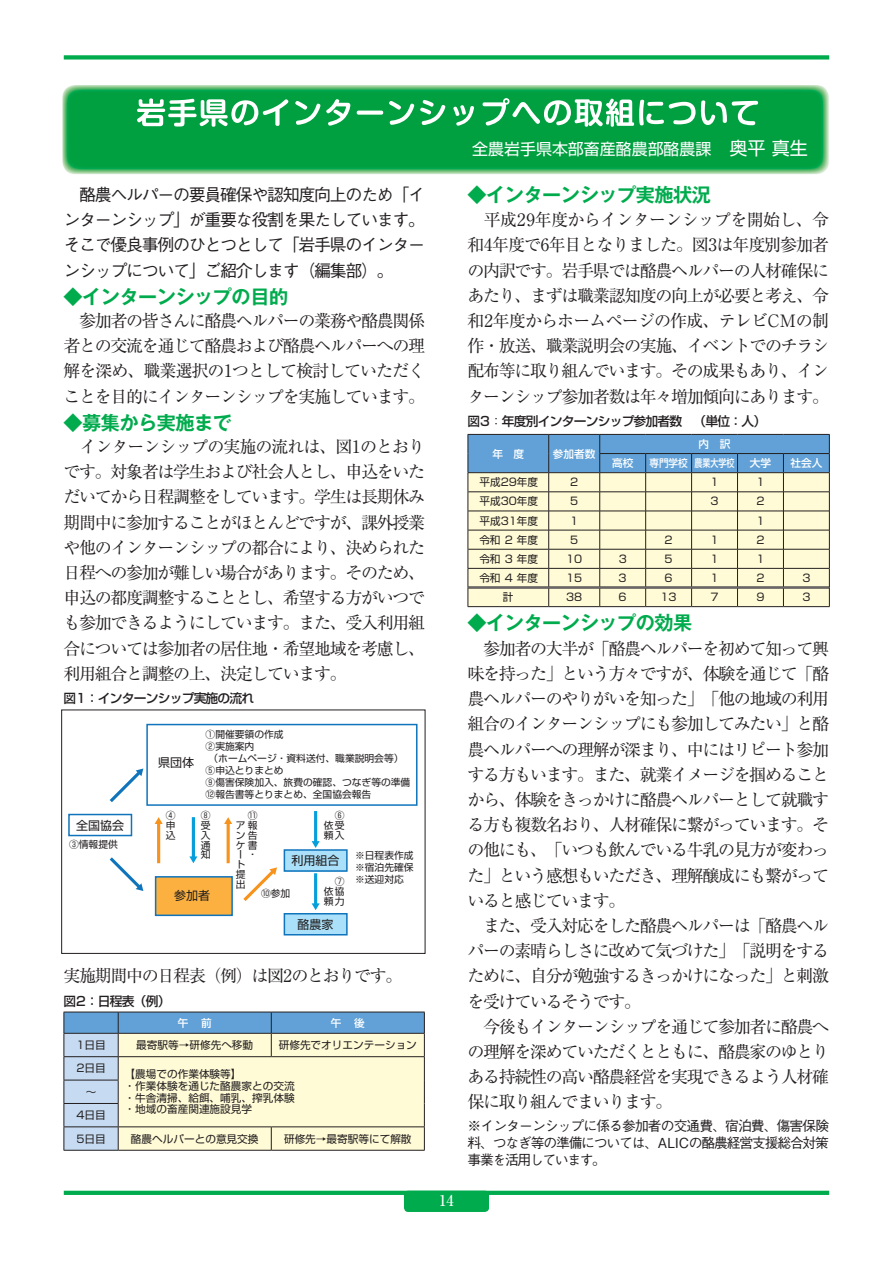
<style>
.page{position:relative;width:893px;height:1263px;background:#fff}
.page>*{position:absolute;margin:0;border:0;box-sizing:border-box;transform-origin:0 0}
.t1{font:700 19.2px "Gothic MB101 Pro De";letter-spacing:-.025em;color:#00ab4d}
.t2{font:16.95px/25.2px "Ryumin Pro";letter-spacing:-.08em;color:#231f20;text-align:justify}
.t3{font:500 16.95px/25.2px "Gothic BBB Pro";letter-spacing:-.08em;color:#231f20;text-align:justify}
.t4{font:15.9px "Shin Go Pro";color:#fff}
.t5{font:500 14.85px "Ryumin Pro";color:#fff}
.t6{font:500 13.8px/17px "Gothic BBB Pro";letter-spacing:-.085em;color:#231f20;text-align:justify}
.t7{font:500 12.75px "Shin Go Pro";letter-spacing:-.06em;color:#231f20}
.t8{font:12px "Shin Go Pro Regular 90 pv RKSJ H";color:#231f20}
.t9{font:10.65px/11.7px "Shin Go Pro";color:#231f20}
.t10{font:500 10.65px "Shin Go Pro";color:#fff}
.t11{font:500 10.65px "Shin Go Pro";color:#fff;scale:.9 1}
.t12{font:9.75px/12px "Shin Go Pro Regular 90 pv RKSJ H";color:#231f20}
.t13{font:9.75px/9.8px "Shin Go Pro Regular 90 pv RKSJ V";color:#231f20;text-align:justify}
.s1{font-size:18px}
.s2{font-family:"Ryumin Pro";font-weight:400}
</style>
<div class="page">
<hr style="left:64px;top:1191px;width:765px;height:4px;background:#00ab4d">
<div style="left:404px;top:1191px;width:85px;height:21px;background:#00ab4d;border-radius:4px"></div>
<div style="left:64px;top:55px;width:765px;height:5px;background:#00ab4d"></div>
<hr style="left:118px;top:1150px;width:153px;height:1px;background:#231f20">
<hr style="left:271px;top:1150px;width:154px;height:1px;background:#231f20">
<svg style="left:64px;top:1012px;width:361px;height:138px;background:#d9e2d3"></svg>
<hr style="left:64px;top:1056px;width:54px;height:1px;background:#231f20">
<hr style="left:64px;top:1080px;width:55px;height:1px;background:#231f20">
<hr style="left:64px;top:1103px;width:55px;height:1px;background:#231f20">
<hr style="left:64px;top:1126px;width:54px;height:1px;background:#231f20">
<hr style="left:64px;top:1150px;width:54px;height:1px;background:#231f20">
<hr style="left:468px;top:606px;width:81px;height:1px;background:#231f20">
<hr style="left:549px;top:606px;width:51px;height:1px;background:#231f20">
<hr style="left:600px;top:606px;width:46px;height:1px;background:#231f20">
<hr style="left:646px;top:606px;width:46px;height:1px;background:#231f20">
<hr style="left:692px;top:606px;width:45px;height:1px;background:#231f20">
<hr style="left:737px;top:606px;width:46px;height:1px;background:#231f20">
<hr style="left:783px;top:606px;width:47px;height:1px;background:#231f20">
<svg style="left:468px;top:434px;width:362px;height:172px;background:#ced9ca"></svg>
<hr style="left:468px;top:587px;width:81px;height:1px;background:#231f20">
<hr style="left:468px;top:588px;width:81px;height:1px;background:#231f20">
<hr style="left:549px;top:587px;width:51px;height:1px;background:#231f20">
<hr style="left:549px;top:588px;width:51px;height:1px;background:#231f20">
<hr style="left:600px;top:587px;width:46px;height:1px;background:#231f20">
<hr style="left:600px;top:588px;width:46px;height:1px;background:#231f20">
<hr style="left:646px;top:587px;width:46px;height:1px;background:#231f20">
<hr style="left:646px;top:588px;width:46px;height:1px;background:#231f20">
<hr style="left:692px;top:587px;width:45px;height:1px;background:#231f20">
<hr style="left:692px;top:588px;width:45px;height:1px;background:#231f20">
<hr style="left:737px;top:587px;width:46px;height:1px;background:#231f20">
<hr style="left:737px;top:588px;width:46px;height:1px;background:#231f20">
<hr style="left:783px;top:587px;width:46px;height:1px;background:#231f20">
<hr style="left:783px;top:588px;width:46px;height:1px;background:#231f20">
<img style="left:62px;top:85px;width:767px;height:89px">
<img style="left:137px;top:98px;width:621px;height:29px">
<div style="left:68px;top:814px;width:64px;height:22px;border:2px solid #1074bc"></div>
<svg style="left:146px;top:723px;width:272px;height:213px"></svg>
<svg style="left:110px;top:768px;width:33px;height:34px"></svg>
<svg style="left:110px;top:857px;width:33px;height:34px"></svg>
<svg style="left:155px;top:817px;width:8px;height:46px"></svg>
<svg style="left:224px;top:817px;width:8px;height:46px"></svg>
<svg style="left:189px;top:817px;width:8px;height:46px"></svg>
<svg style="left:312px;top:811px;width:8px;height:37px"></svg>
<svg style="left:312px;top:873px;width:8px;height:37px"></svg>
<svg style="left:243px;top:867px;width:34px;height:34px"></svg>
<div style="left:61px;top:710px;width:364px;height:244px;border:1px solid #231f20"></div>
<p class="t3" style="left:64px;top:180px;width:363px">　酪農ヘルパーの要員確保や認知度向上のため「インターンシップ」が重要な役割を果たしています。そこで優良事例のひとつとして「岩手県のインターンシップについて」ご紹介します（編集部）。</p>
<p class="t1" style="left:64px;top:280px;width:226px">◆インターンシップの目的</p>
<p class="t2" style="left:64px;top:307px;width:363px">　参加者の皆さんに酪農ヘルパーの業務や酪農関係者との交流を通じて酪農および酪農ヘルパーへの理解を深め、職業選択の1つとして検討していただくことを目的にインターンシップを実施しています。</p>
<p class="t1" style="left:64px;top:406px;width:170px">◆募集から実施まで</p>
<p class="t2" style="left:64px;top:433px;width:363px">　インターンシップの実施の流れは、図1のとおりです。対象者は学生および社会人とし、申込をいただいてから日程調整をしています。学生は長期休み期間中に参加することがほとんどですが、課外授業や他のインターンシップの都合により、決められた日程への参加が難しい場合があります。そのため、申込の都度調整することとし、希望する方がいつでも参加できるようにしています。また、受入利用組合については参加者の居住地・希望地域を考慮し、利用組合と調整の上、決定しています。</p>
<p class="t7" style="left:64px;top:688px;width:192px">図1：インターンシップ実施の流れ</p>
<p class="t8" style="left:76px;top:815px;width:49px">全国協会</p>
<p class="t12" style="left:69px;top:837px;width:50px">③情報提供</p>
<p class="t8" style="left:158px;top:753px;width:38px">県団体</p>
<p class="t12" style="left:206px;top:727px;width:206px">①開催要領の作成<br>②実施案内<br>　（ホームページ・資料送付、職業説明会等）<br>⑤申込とりまとめ<br>⑨傷害保険加入、旅費の確認、つなぎ等の準備⑫報告書等とりまとめ、全国協会報告</p>
<p class="t13" style="left:166px;top:810px;width:11px">④申込</p>
<p class="t13" style="left:201px;top:810px;width:11px">⑧受入通知</p>
<p class="t13" style="left:248px;top:810px;width:11px">⑪</p>
<p class="t13" style="left:324px;top:810px;width:22px;text-indent:11px">⑥依受頼入</p>
<p class="t13" style="left:236px;top:819px;width:23px">ア報</p>
<p class="t13" style="left:236px;top:829px;width:23px">ン告</p>
<p class="t13" style="left:236px;top:839px;width:23px">ケ書</p>
<p class="t13" style="left:248px;top:849px;width:7px">・</p>
<p class="t13" style="left:236px;top:849px;width:11px;text-align:left">ート提出</p>
<p class="t8" style="left:292px;top:850px;width:49px">利用組合</p>
<p class="t12" style="left:261px;top:886px;width:31px">⑩参加</p>
<p class="t13" style="left:324px;top:876px;width:22px;text-indent:11px">⑦依協頼力</p>
<p class="t8" style="left:174px;top:886px;width:38px">参加者</p>
<p class="t8" style="left:298px;top:914px;width:37px">酪農家</p>
<p class="t12" style="left:355px;top:848px;width:60px;text-align:justify">※日程表作成※宿泊先確保※送迎対応</p>
<p class="t2" style="left:64px;top:962px;width:340px">実施期間中の日程表（例）は図2のとおりです。</p>
<p class="t7" style="left:64px;top:991px;width:108px">図2：日程表（例）</p>
<p class="t10" style="left:178px;top:1014px;width:36px">午　前</p>
<p class="t10" style="left:331px;top:1014px;width:36px">午　後</p>
<p class="t9" style="left:76px;top:1038px;width:31px">1日目</p>
<p class="t9" style="left:136px;top:1038px;width:118px">最寄駅等→研修先へ移動</p>
<p class="t9" style="left:279px;top:1038px;width:140px">研修先でオリエンテーション</p>
<p class="t9" style="left:76px;top:1061px;width:31px">2日目</p>
<p class="t9" style="left:125px;top:1067px;width:172px">【農場での作業体験等】<br>・作業体験を通じた酪農家との交流・牛舎清掃、給餌、哺乳、搾乳体験・地域の畜産関連施設見学</p>
<p class="t9" style="left:76px;top:1079px;width:31px;line-height:23.4px;text-align:center">〜<br>4日目<br>5日目</p>
<p class="t9" style="left:131px;top:1131px;width:129px">酪農ヘルパーとの意見交換</p>
<p class="t9" style="left:284px;top:1131px;width:129px">研修先→最寄駅等にて解散</p>
<p class="t5" style="left:439px;top:1189px;width:16px">14</p>
<p class="t4" style="left:472px;top:135px;width:337px">全農岩手県本部畜産酪農部酪農課<span class="s1">　奥平 真生</span></p>
<p class="t1" style="left:468px;top:178px;width:245px">◆インターンシップ実施状況</p>
<p class="t2" style="left:468px;top:206px;width:363px">　平成29年度からインターンシップを開始し、令和4年度で6年目となりました。図3は年度別参加者の内訳です。岩手県では酪農ヘルパーの人材確保にあたり、まずは職業認知度の向上が必要と考え、令和2年度からホームページの作成、テレビCMの制作・放送、職業説明会の実施、イベントでのチラシ配布等に取り組んでいます。その成果もあり、インターンシップ参加者数は年々増加傾向にあります。</p>
<p class="t7" style="left:468px;top:411px;width:300px">図3<span class="s2">：</span>年度別インターンシップ参加者数　（単位：人）</p>
<p class="t10" style="left:492px;top:445px;width:33px">年　度</p>
<p class="t10" style="left:553px;top:445px;width:44px">参加者数</p>
<p class="t10" style="left:699px;top:435px;width:33px">内　訳</p>
<p class="t10" style="left:612px;top:454px;width:23px">高校</p>
<p class="t11" style="left:649px;top:454px;width:96px">専門学校 農業大学校</p>
<p class="t10" style="left:750px;top:454px;width:23px">大学</p>
<p class="t10" style="left:790px;top:454px;width:33px">社会人</p>
<p class="t9" style="left:479px;top:475px;width:60px">平成29年度</p>
<p class="t9" style="left:570px;top:475px;width:10px">2</p>
<p class="t9" style="left:710px;top:475px;width:10px">1</p>
<p class="t9" style="left:756px;top:475px;width:10px">1</p>
<p class="t9" style="left:479px;top:494px;width:60px">平成30年度</p>
<p class="t9" style="left:570px;top:494px;width:10px">5</p>
<p class="t9" style="left:710px;top:494px;width:10px">3</p>
<p class="t9" style="left:756px;top:494px;width:10px">2</p>
<p class="t9" style="left:479px;top:513px;width:60px">平成31年度</p>
<p class="t9" style="left:570px;top:513px;width:10px">1</p>
<p class="t9" style="left:756px;top:513px;width:10px">1</p>
<p class="t9" style="left:479px;top:532px;width:60px">令和 2 年度</p>
<p class="t9" style="left:570px;top:532px;width:10px">5</p>
<p class="t9" style="left:665px;top:532px;width:10px">2</p>
<p class="t9" style="left:710px;top:532px;width:10px">1</p>
<p class="t9" style="left:756px;top:532px;width:10px">2</p>
<p class="t9" style="left:479px;top:552px;width:60px">令和 3 年度</p>
<p class="t9" style="left:566px;top:552px;width:18px">10</p>
<p class="t9" style="left:619px;top:552px;width:10px">3</p>
<p class="t9" style="left:665px;top:552px;width:10px">5</p>
<p class="t9" style="left:710px;top:552px;width:10px">1</p>
<p class="t9" style="left:756px;top:552px;width:10px">1</p>
<p class="t9" style="left:479px;top:570px;width:60px">令和 4 年度</p>
<p class="t9" style="left:566px;top:570px;width:18px">15</p>
<p class="t9" style="left:619px;top:570px;width:10px">3</p>
<p class="t9" style="left:665px;top:570px;width:10px">6</p>
<p class="t9" style="left:710px;top:570px;width:10px">1</p>
<p class="t9" style="left:756px;top:570px;width:10px">2</p>
<p class="t9" style="left:802px;top:570px;width:10px">3</p>
<p class="t9" style="left:503px;top:590px;width:12px">計</p>
<p class="t9" style="left:566px;top:590px;width:18px">38</p>
<p class="t9" style="left:619px;top:590px;width:10px">6</p>
<p class="t9" style="left:660px;top:590px;width:18px">13</p>
<p class="t9" style="left:710px;top:590px;width:10px">7</p>
<p class="t9" style="left:756px;top:590px;width:10px">9</p>
<p class="t9" style="left:802px;top:590px;width:10px">3</p>
<p class="t1" style="left:468px;top:607px;width:226px">◆インターンシップの効果</p>
<p class="t2" style="left:468px;top:634px;width:363px;text-align:left">　参加者の大半が「酪農ヘルパーを初めて知って興味を持った」という方々ですが、体験を通じて「酪農ヘルパーのやりがいを知った」「他の地域の利用組合のインターンシップにも参加してみたい」と酪農ヘルパーへの理解が深まり、中にはリピート参加する方もいます。また、就業イメージを掴めることから、体験をきっかけに酪農ヘルパーとして就職する方も複数名おり、人材確保に繋がっています。その他にも、「いつも飲んでいる牛乳の見方が変わった」という感想もいただき、理解醸成にも繋がっていると感じています。<br>　また、受入対応をした酪農ヘルパーは「酪農ヘルパーの素晴らしさに改めて気づけた」「説明をするために、自分が勉強するきっかけになった」と刺激を受けているそうです。<br>　今後もインターンシップを通じて参加者に酪農への理解を深めていただくとともに、酪農家のゆとりある持続性の高い酪農経営を実現できるよう人材確保に取り組んでまいります。</p>
<p class="t6" style="left:468px;top:1116px;width:363px">※インターンシップに係る参加者の交通費、宿泊費、傷害保険料、つなぎ等の準備については、ALICの酪農経営支援総合対策事業を活用しています。</p>
</div>
